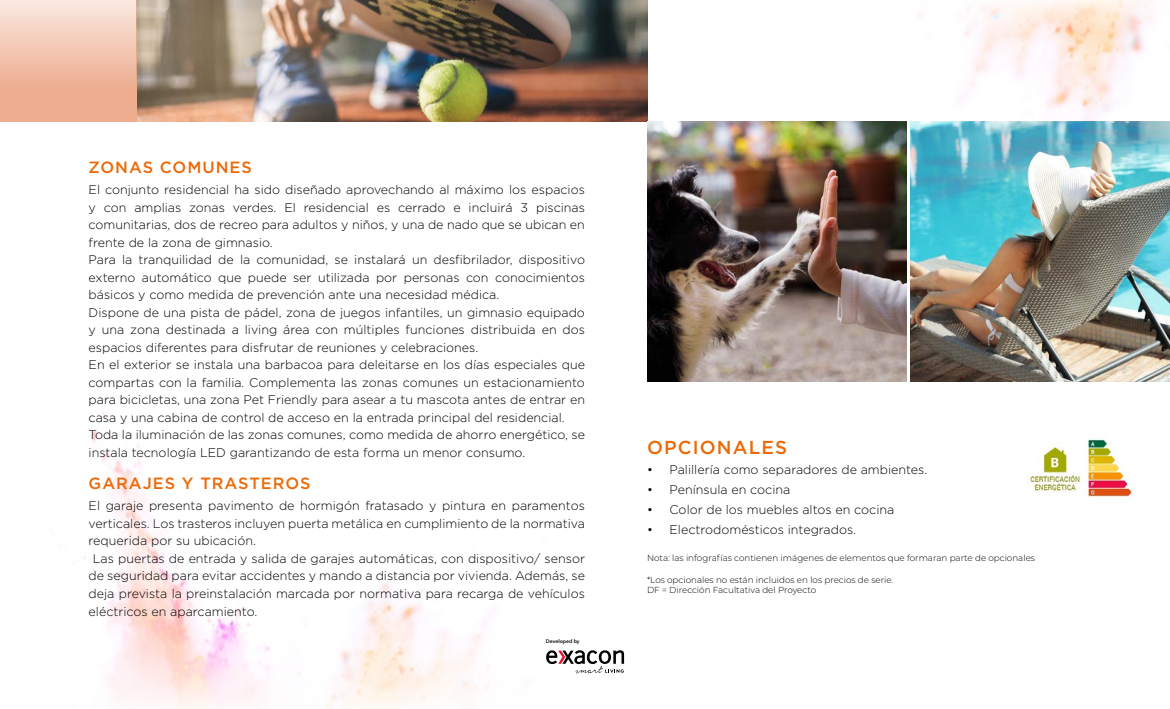
<style>
.page{position:relative;width:1170px;height:709px;background:#fff}
.page>*{position:absolute;margin:0;border:0;box-sizing:border-box;transform-origin:0 0}
.t1{font:500 18.75px "Gotham HTF";letter-spacing:.06em;color:#ec6907}
.t2{font:500 16.25px "Gotham HTF";letter-spacing:.06em;color:#ec6907}
.t3{font:300 12.5px/17.5px "Gotham HTF";color:#000}
.t4{font:300 8.75px/10.5px "Montserrat";color:#000}
.t5{font:600 5.12px "Avenir Next";color:#000}
</style>
<div class="page">
<img style="left:83px;top:412px;width:495px;height:297px">
<img style="left:765px;top:0;width:404px;height:170px">
<img style="left:910px;top:122px;width:259px;height:259px">
<img style="left:136px;top:0;width:511px;height:122px">
<div style="left:0;top:0;width:136px;height:122px;background:linear-gradient(to bottom,#f9e4da,#eca280)"></div>
<img style="left:1027px;top:439px;width:106px;height:59px">
<img style="left:647px;top:122px;width:259px;height:259px">
<svg style="left:546px;top:650px;width:78px;height:23px"></svg>
<h2 class="t2" style="left:89px;top:158px;width:165px">ZONAS COMUNES</h2>
<p class="t3" style="left:89px;top:181px;width:498px">El conjunto residencial ha sido diseñado aprovechando al máximo los espacios y con amplias zonas verdes. El residencial es cerrado e incluirá 3 piscinas comunitarias, dos de recreo para adultos y niños, y una de nado que se ubican en frente de la zona de gimnasio.<br>Para la tranquilidad de la comunidad, se instalará un desfibrilador, dispositivo externo automático que puede ser utilizada por personas con conocimientos básicos y como medida de prevención ante una necesidad médica.<br>Dispone de una pista de pádel, zona de juegos infantiles, un gimnasio equipado y una zona destinada a living área con múltiples funciones distribuida en dos espacios diferentes para disfrutar de reuniones y celebraciones.<br>En el exterior se instala una barbacoa para deleitarse en los días especiales que compartas con la familia. Complementa las zonas comunes un estacionamiento para bicicletas, una zona Pet Friendly para asear a tu mascota antes de entrar en casa y una cabina de control de acceso en la entrada principal del residencial.<br>Toda la iluminación de las zonas comunes, como medida de ahorro energético, se instala tecnología LED garantizando de esta forma un menor consumo.</p>
<h2 class="t2" style="left:89px;top:474px;width:223px">GARAJES Y TRASTEROS</h2>
<p class="t3" style="left:89px;top:497px;width:498px">El garaje presenta pavimento de hormigón fratasado y pintura en paramentos</p>
<p class="t3" style="left:89px;top:514px;width:498px">verticales. Los trasteros incluyen puerta metálica en cumplimiento de la normativa</p>
<p class="t3" style="left:89px;top:532px;width:169px">requerida por su ubicación.</p>
<p class="t3" style="left:93px;top:549px;width:493px">Las puertas de entrada y salida de garajes automáticas, con dispositivo/ sensor</p>
<p class="t3" style="left:89px;top:567px;width:498px">de seguridad para evitar accidentes y mando a distancia por vivienda. Además, se</p>
<p class="t3" style="left:89px;top:584px;width:498px">deja prevista la preinstalación marcada por normativa para recarga de vehículos</p>
<p class="t3" style="left:89px;top:602px;width:170px">eléctricos en aparcamiento.</p>
<p class="t5" style="left:546px;top:637px;width:35px">Developed by</p>
<h1 class="t1" style="left:647px;top:437px;width:142px">OPCIONALES</h1>
<p class="t3" style="left:647px;top:461px;width:282px">• Palillería como separadores de ambientes.</p>
<p class="t3" style="left:647px;top:481px;width:145px">• Península en cocina</p>
<p class="t3" style="left:647px;top:501px;width:249px">• Color de los muebles altos en cocina</p>
<p class="t3" style="left:647px;top:521px;width:210px">• Electrodomésticos integrados.</p>
<p class="t4" style="left:647px;top:553px;width:389px">Nota: las infografías contienen imágenes de elementos que formaran parte de opcionales</p>
<p class="t4" style="left:647px;top:574px;width:248px">*Los opcionales no están incluidos en los precios de serie.<br>DF = Dirección Facultativa del Proyecto</p>
</div>
